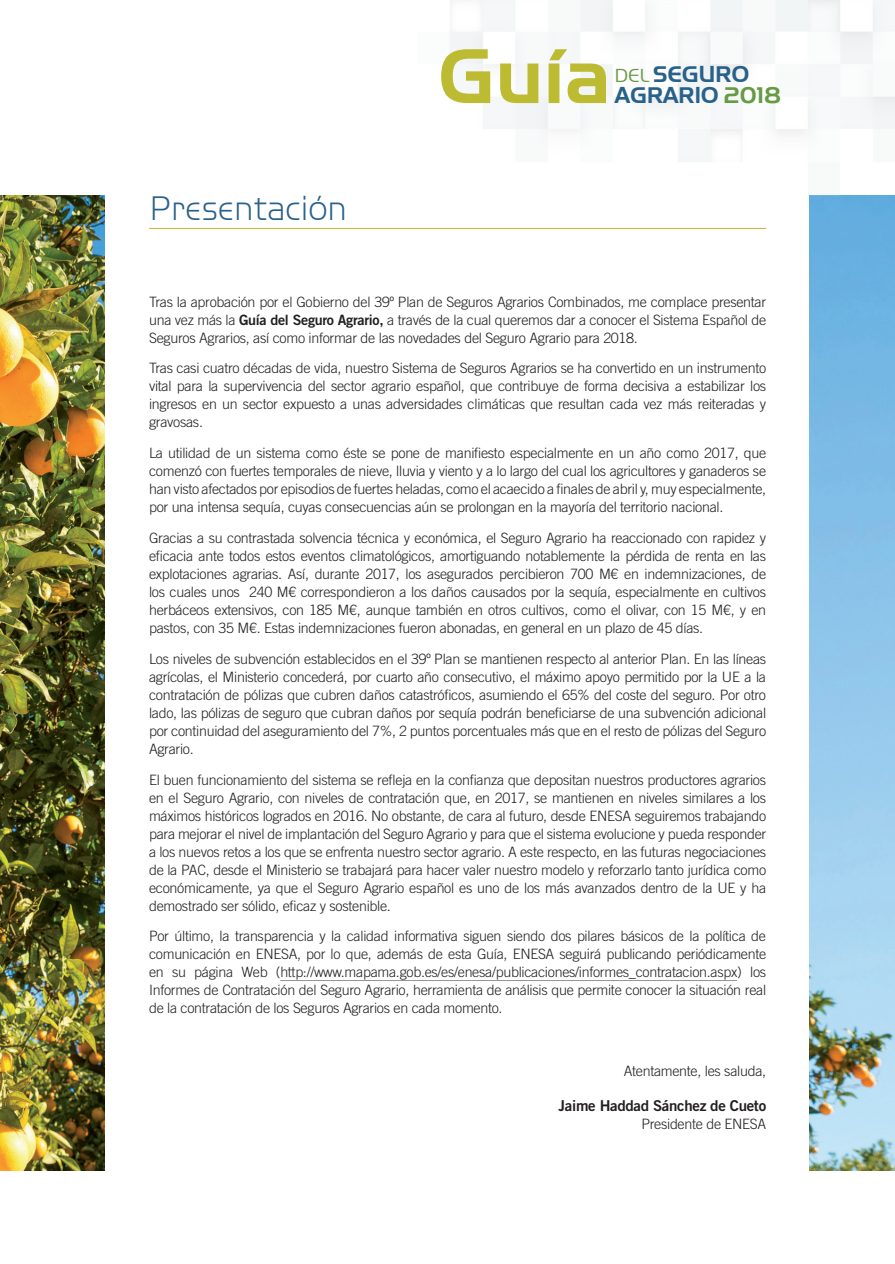
<style>
.page{position:relative;width:895px;height:1264px;background:#fff}
.page>*{position:absolute;margin:0;border:0;box-sizing:border-box;transform-origin:0 0}
.t1{font:700 81px "Handel Gothic ITCW02";color:#bdbb31}
.Titulos_inicio{font:300 36px "Handel Gothic ITCW02";letter-spacing:-.02em;color:#28618a}
.t2{font:700 24px/21.3px "Handel Gothic ITCW02";letter-spacing:-.02em;color:#28618a}
.texto{font:15px "Trade Gothic LT Std Bd 2";letter-spacing:-.02em;color:#231f20}
.texto-2{font:300 14.25px/18px "Trade Gothic LT Std";letter-spacing:-.02em;color:#231f20;text-align:justify}
.s1{font-weight:400;font-size:19.5px;color:#669a43}
.s2{color:#669a43}
.s3{font-family:"Trade Gothic LT Std Bd 2";font-weight:400}
</style>
<div class="page">
<img style="left:0;top:196px;width:894px;height:973px">
<div style="left:105px;top:0;width:703px;height:1263px;background:#fff"></div>
<img style="left:417px;top:0;width:477px;height:296px">
<hr style="left:149px;top:228px;width:616px;height:1px;background:#bdbb31">
<hr style="left:280px;top:980px;width:456px;height:1px;background:#939598">
<p class="Titulos_inicio" style="left:149px;top:188px;width:200px">Presentación</p>
<p class="t1" style="left:437px;top:29px;width:174px">Guía</p>
<p class="t2" style="left:614px;top:62px;width:168px"><span class="s1">DEL</span> SEGURO<br>AGRARIO <span class="s2">2018</span></p>
<p class="texto-2" style="left:149px;top:292px;width:618px">Tras la aprobación por el Gobierno del 39º Plan de Seguros Agrarios Combinados, me complace presentar una vez más la <span class="s3">Guía del Seguro Agrario,</span> a través de la cual queremos dar a conocer el Sistema Español de Seguros Agrarios, así como informar de las novedades del Seguro Agrario para 2018.</p>
<p class="texto-2" style="left:149px;top:359px;width:618px">Tras casi cuatro décadas de vida, nuestro Sistema de Seguros Agrarios se ha convertido en un instrumento vital para la supervivencia del sector agrario español, que contribuye de forma decisiva a estabilizar los ingresos en un sector expuesto a unas adversidades climáticas que resultan cada vez más reiteradas y gravosas.</p>
<p class="texto-2" style="left:149px;top:444px;width:618px">La utilidad de un sistema como éste se pone de manifiesto especialmente en un año como 2017, que comenzó con fuertes temporales de nieve, lluvia y viento y a lo largo del cual los agricultores y ganaderos se han visto afectados por episodios de fuertes heladas, como el acaecido a finales de abril y, muy especialmente, por una intensa sequía, cuyas consecuencias aún se prolongan en la mayoría del territorio nacional.</p>
<p class="texto-2" style="left:149px;top:528px;width:618px">Gracias a su contrastada solvencia técnica y económica, el Seguro Agrario ha reaccionado con rapidez y eficacia ante todos estos eventos climatológicos, amortiguando notablemente la pérdida de renta en las explotaciones agrarias. Así, durante 2017, los asegurados percibieron 700 M€ en indemnizaciones, de los cuales unos 240 M€ correspondieron a los daños causados por la sequía, especialmente en cultivos herbáceos extensivos, con 185 M€, aunque también en otros cultivos, como el olivar, con 15 M€, y en pastos, con 35 M€. Estas indemnizaciones fueron abonadas, en general en un plazo de 45 días.</p>
<p class="texto-2" style="left:149px;top:649px;width:618px">Los niveles de subvención establecidos en el 39º Plan se mantienen respecto al anterior Plan. En las líneas agrícolas, el Ministerio concederá, por cuarto año consecutivo, el máximo apoyo permitido por la UE a la contratación de pólizas que cubren daños catastróficos, asumiendo el 65% del coste del seguro. Por otro lado, las pólizas de seguro que cubran daños por sequía podrán beneficiarse de una subvención adicional por continuidad del aseguramiento del 7%, 2 puntos porcentuales más que en el resto de pólizas del Seguro Agrario.</p>
<p class="texto-2" style="left:149px;top:770px;width:618px">El buen funcionamiento del sistema se refleja en la confianza que depositan nuestros productores agrarios en el Seguro Agrario, con niveles de contratación que, en 2017, se mantienen en niveles similares a los máximos históricos logrados en 2016. No obstante, de cara al futuro, desde ENESA seguiremos trabajando para mejorar el nivel de implantación del Seguro Agrario y para que el sistema evolucione y pueda responder a los nuevos retos a los que se enfrenta nuestro sector agrario. A este respecto, en las futuras negociaciones de la PAC, desde el Ministerio se trabajará para hacer valer nuestro modelo y reforzarlo tanto jurídica como económicamente, ya que el Seguro Agrario español es uno de los más avanzados dentro de la UE y ha demostrado ser sólido, eficaz y sostenible.</p>
<p class="texto-2" style="left:149px;top:927px;width:618px">Por último, la transparencia y la calidad informativa siguen siendo dos pilares básicos de la política de comunicación en ENESA, por lo que, además de esta Guía, ENESA seguirá publicando periódicamente en su página Web (http://www.mapama.gob.es/es/enesa/publicaciones/informes_contratacion.aspx) los Informes de Contratación del Seguro Agrario, herramienta de análisis que permite conocer la situación real de la contratación de los Seguros Agrarios en cada momento.</p>
<p class="texto-2" style="left:623px;top:1061px;width:144px">Atentamente, les saluda,</p>
<p class="texto" style="left:558px;top:1096px;width:209px">Jaime Haddad Sánchez de Cueto</p>
<p class="texto-2" style="left:641px;top:1114px;width:126px">Presidente de ENESA</p>
</div>
